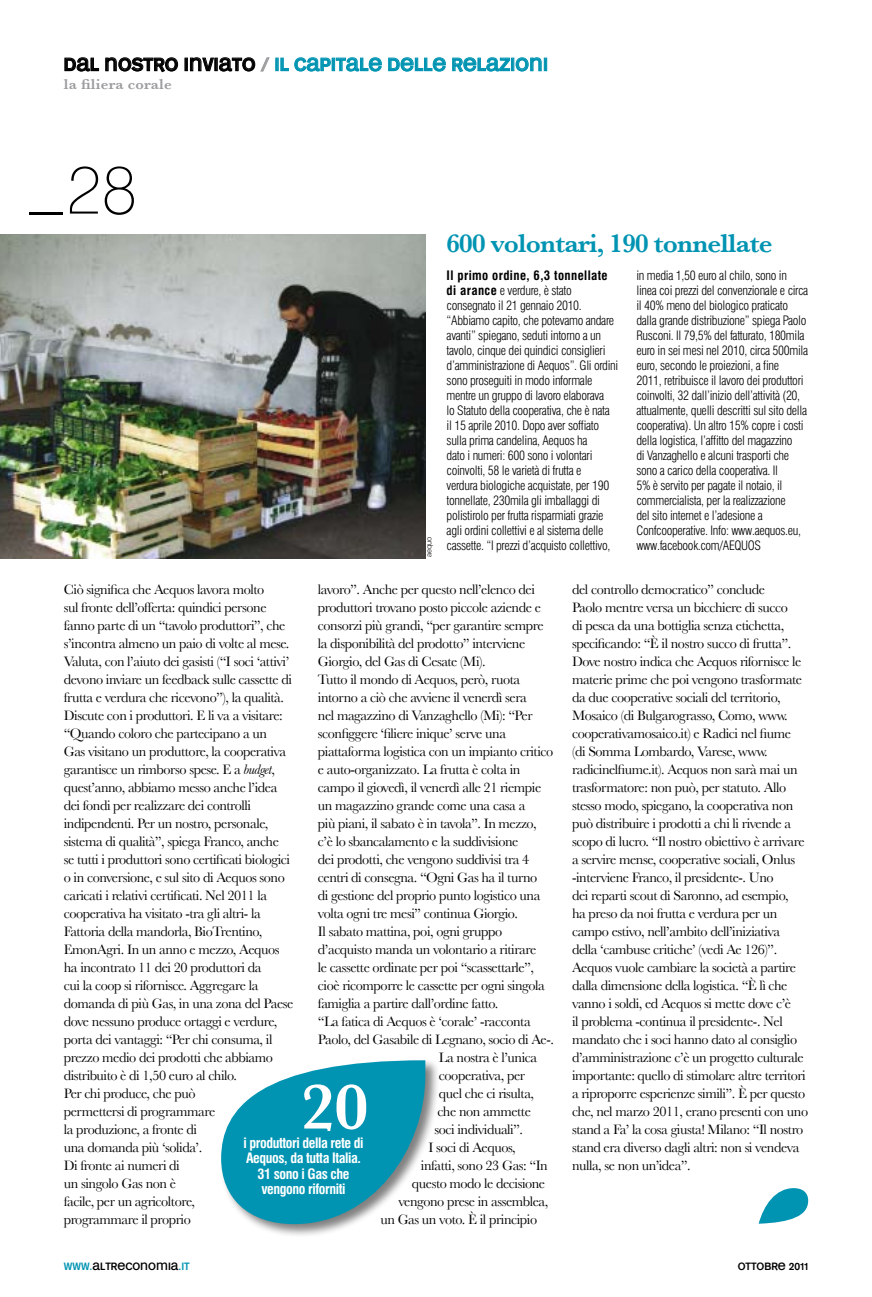
<style>
.page{position:relative;width:872px;height:1297px;background:#fff}
.page>*{position:absolute;margin:0;border:0;box-sizing:border-box;transform-origin:0 0}
.t1{font:100 67.5px "Swiss 721 BT";color:#000}
.t2{font:600 67.05px "Baskerville";color:#fff}
.t3{font:600 27px "Baskerville";letter-spacing:-.03em;color:#0094b2}
.t4{font:18px "Mono Alphabet";letter-spacing:.015em;color:#0094b2}
.t5{font:600 15px "Baskerville";letter-spacing:.015em;color:#9c9d9f}
.t6{font:14.25px/18px "Baskerville";letter-spacing:-.03em;color:#000}
.t7{font:700 condensed 13.95px/15.5px "Swiss 721 BT";letter-spacing:-.03em;color:#fff;text-align:center}
.t8{font:300 condensed 12.75px/15px "Swiss 721 BT";letter-spacing:-.025em;color:#000}
.t9{font:10.5px "Mono Alphabet";color:#000}
.t10{font:300 7.5px "Swiss 721 BT";letter-spacing:-.02em;color:#000}
.s1{color:#000}
.s2{color:#9c9d9f}
.s3{font-weight:700}
.s4{font-style:italic}
.s5{color:#0094b2}
</style>
<div class="page">
<svg style="left:64px;top:57px;width:35px;height:15px"></svg>
<svg style="left:105px;top:57px;width:73px;height:16px"></svg>
<svg style="left:185px;top:57px;width:197px;height:15px"></svg>
<svg style="left:388px;top:57px;width:58px;height:15px"></svg>
<svg style="left:452px;top:57px;width:95px;height:16px"></svg>
<img style="left:0;top:234px;width:425px;height:324px">
<div style="left:219px;top:1058px;width:221px;height:180px;background:#000;opacity:.5"></div>
<svg style="left:221px;top:1060px;width:204px;height:164px"></svg>
<svg style="left:758px;top:1188px;width:50px;height:36px"></svg>
<p class="t4" style="left:64px;top:54px;width:485px"><span class="s1">DAL NOSTRO INVIATO</span> <span class="s2">/</span> IL CAPITALE DELLE RELAZIONI</p>
<p class="t5" style="left:64px;top:75px;width:109px">la filiera corale</p>
<h1 class="t1" style="left:29px;top:149px;width:109px">_28</h1>
<p class="t10" style="left:424px;top:557px;width:21px;rotate:-90deg">aequo</p>
<h3 class="t3" style="left:446px;top:228px;width:327px">600 volontari, 190 tonnellate</h3>
<p class="t8" style="left:446px;top:268px;width:173px"><span class="s3">Il primo ordine, 6,3 tonnellate di arance</span> e verdure, è stato consegnato il 21 gennaio 2010. “Abbiamo capito, che potevamo andare avanti” spiegano, seduti intorno a un tavolo, cinque dei quindici consiglieri d’amministrazione di Aequos”. Gli ordini sono proseguiti in modo informale mentre un gruppo di lavoro elaborava<br>lo Statuto della cooperativa, che è nata il 15 aprile 2010. Dopo aver soffiato sulla prima candelina, Aequos ha<br>dato i numeri: 600 sono i volontari coinvolti, 58 le varietà di frutta e<br>verdura biologiche acquistate, per 190 tonnellate, 230mila gli imballaggi di polistirolo per frutta risparmiati grazie agli ordini collettivi e al sistema delle cassette. “I prezzi d’acquisto collettivo,</p>
<p class="t8" style="left:636px;top:267px;width:173px">in media 1,50 euro al chilo, sono in linea coi prezzi del convenzionale e circa il 40% meno del biologico praticato dalla grande distribuzione” spiega Paolo Rusconi. Il 79,5% del fatturato, 180mila euro in sei mesi nel 2010, circa 500mila euro, secondo le proiezioni, a fine<br>2011, retribuisce il lavoro dei produttori coinvolti, 32 dall’inizio dell’attività (20, attualmente, quelli descritti sul sito della cooperativa). Un altro 15% copre i costi della logistica, l’affitto del magazzino<br>di Vanzaghello e alcuni trasporti che sono a carico della cooperativa. Il<br>5% è servito per pagate il notaio, il commercialista, per la realizzazione<br>del sito internet e l’adesione a Confcooperative. Info: www.aequos.eu, www.facebook.com/AEQUOS</p>
<p class="t6" style="left:64px;top:580px;width:231px">Ciò significa che Aequos lavora molto<br>sul fronte dell’offerta: quindici persone fanno parte di un “tavolo produttori”, che s’incontra almeno un paio di volte al mese.<br>Valuta, con l’aiuto dei gasisti (“I soci ‘attivi’ devono inviare un feedback sulle cassette di frutta e verdura che ricevono”), la qualità.<br>Discute con i produttori. E li va a visitare: “Quando coloro che partecipano a un<br>Gas visitano un produttore, la cooperativa garantisce un rimborso spese. E a <span class="s4">budget</span>, quest’anno, abbiamo messo anche l’idea dei fondi per realizzare dei controlli indipendenti. Per un nostro, personale, sistema di qualità”, spiega Franco, anche<br>se tutti i produttori sono certificati biologici o in conversione, e sul sito di Aequos sono caricati i relativi certificati. Nel 2011 la cooperativa ha visitato -tra gli altri- la Fattoria della mandorla, BioTrentino, EmonAgri. In un anno e mezzo, Aequos ha incontrato 11 dei 20 produttori da<br>cui la coop si rifornisce. Aggregare la domanda di più Gas, in una zona del Paese dove nessuno produce ortaggi e verdure, porta dei vantaggi: “Per chi consuma, il prezzo medio dei prodotti che abbiamo distribuito è di 1,50 euro al chilo.<br>Per chi produce, che può<br>permettersi di programmare<br>la produzione, a fronte di<br>una domanda più ‘solida’.<br>Di fronte ai numeri di<br>un singolo Gas non è<br>facile, per un agricoltore,<br>programmare il proprio</p>
<p class="t6" style="left:318px;top:580px;width:218px">lavoro”. Anche per questo nell’elenco dei</p>
<p class="t6" style="left:318px;top:598px;width:224px">produttori trovano posto piccole aziende e</p>
<p class="t6" style="left:318px;top:616px;width:227px">consorzi più grandi, “per garantire sempre</p>
<p class="t6" style="left:318px;top:634px;width:209px">la disponibilità del prodotto” interviene</p>
<p class="t6" style="left:318px;top:652px;width:169px">Giorgio, del Gas di Cesate (Mi).</p>
<p class="t6" style="left:318px;top:670px;width:204px">Tutto il mondo di Aequos, però, ruota</p>
<p class="t6" style="left:318px;top:688px;width:210px">intorno a ciò che avviene il venerdì sera</p>
<p class="t6" style="left:318px;top:706px;width:216px">nel magazzino di Vanzaghello (Mi): “Per</p>
<p class="t6" style="left:318px;top:724px;width:190px">sconfiggere ‘filiere inique’ serve una</p>
<p class="t6" style="left:318px;top:742px;width:237px">piattaforma logistica con un impianto critico</p>
<p class="t6" style="left:318px;top:760px;width:204px">e auto-organizzato. La frutta è colta in</p>
<p class="t6" style="left:318px;top:778px;width:225px">campo il giovedì, il venerdì alle 21 riempie</p>
<p class="t6" style="left:318px;top:796px;width:209px">un magazzino grande come una casa a</p>
<p class="t6" style="left:318px;top:814px;width:220px">più piani, il sabato è in tavola”. In mezzo,</p>
<p class="t6" style="left:318px;top:832px;width:202px">c’è lo sbancalamento e la suddivisione</p>
<p class="t6" style="left:318px;top:850px;width:213px">dei prodotti, che vengono suddivisi tra 4</p>
<p class="t6" style="left:318px;top:868px;width:221px">centri di consegna. “Ogni Gas ha il turno</p>
<p class="t6" style="left:318px;top:886px;width:224px">di gestione del proprio punto logistico una</p>
<p class="t6" style="left:318px;top:904px;width:201px">volta ogni tre mesi” continua Giorgio.</p>
<p class="t6" style="left:318px;top:922px;width:186px">Il sabato mattina, poi, ogni gruppo</p>
<p class="t6" style="left:318px;top:940px;width:220px">d’acquisto manda un volontario a ritirare</p>
<p class="t6" style="left:318px;top:958px;width:218px">le cassette ordinate per poi “scassettarle”,</p>
<p class="t6" style="left:318px;top:976px;width:228px">cioè ricomporre le cassette per ogni singola</p>
<p class="t6" style="left:318px;top:994px;width:182px">famiglia a partire dall’ordine fatto.</p>
<p class="t6" style="left:318px;top:1012px;width:214px">“La fatica di Aequos è ‘corale’ -racconta</p>
<p class="t6" style="left:318px;top:1030px;width:237px">Paolo, del Gasabile di Legnano, socio di Ae-.</p>
<p class="t6" style="left:439px;top:1048px;width:100px">La nostra è l’unica</p>
<p class="t6" style="left:439px;top:1066px;width:88px">cooperativa, per</p>
<p class="t6" style="left:439px;top:1084px;width:97px">quel che ci risulta,</p>
<p class="t6" style="left:437px;top:1102px;width:95px">che non ammette</p>
<p class="t6" style="left:434px;top:1120px;width:90px">soci individuali”.</p>
<p class="t6" style="left:428px;top:1138px;width:89px">I soci di Aequos,</p>
<p class="t6" style="left:421px;top:1156px;width:128px">infatti, sono 23 Gas: “In</p>
<p class="t6" style="left:412px;top:1174px;width:135px">questo modo le decisione</p>
<p class="t6" style="left:398px;top:1192px;width:151px">vengono prese in assemblea,</p>
<p class="t6" style="left:380px;top:1210px;width:158px">un Gas un voto. È il principio</p>
<h2 class="t2" style="left:301px;top:1067px;width:69px">20</h2>
<p class="t7" style="left:243px;top:1135px;width:122px">i produttori della rete di<br>Aequos, da tutta Italia.<br>31 sono i Gas che vengono riforniti</p>
<p class="t6" style="left:572px;top:580px;width:237px">del controllo democratico” conclude<br>Paolo mentre versa un bicchiere di succo<br>di pesca da una bottiglia senza etichetta, specificando: “È il nostro succo di frutta”.<br>Dove nostro indica che Aequos rifornisce le materie prime che poi vengono trasformate da due cooperative sociali del territorio, Mosaico (di Bulgarograsso, Como, www. cooperativamosaico.it) e Radici nel fiume<br>(di Somma Lombardo, Varese, www. radicinelfiume.it). Aequos non sarà mai un trasformatore: non può, per statuto. Allo stesso modo, spiegano, la cooperativa non può distribuire i prodotti a chi li rivende a scopo di lucro. “Il nostro obiettivo è arrivare a servire mense, cooperative sociali, Onlus -interviene Franco, il presidente-. Uno<br>dei reparti scout di Saronno, ad esempio,<br>ha preso da noi frutta e verdura per un campo estivo, nell’ambito dell’iniziativa della ‘cambuse critiche’ (vedi Ae 126)”.<br>Aequos vuole cambiare la società a partire dalla dimensione della logistica. “È lì che vanno i soldi, ed Aequos si mette dove c’è<br>il problema -continua il presidente-. Nel mandato che i soci hanno dato al consiglio d’amministrazione c’è un progetto culturale importante: quello di stimolare altre territori a riproporre esperienze simili”. È per questo che, nel marzo 2011, erano presenti con uno stand a Fa’ la cosa giusta! Milano: “Il nostro stand era diverso dagli altri: non si vendeva nulla, se non un’idea”.</p>
<p class="t9" style="left:64px;top:1260px;width:127px"><span class="s5">WWW.</span>ALTRECONOMIA<span class="s5">.IT</span></p>
<p class="t9" style="left:737px;top:1260px;width:72px">OTTOBRE 2011</p>
</div>
